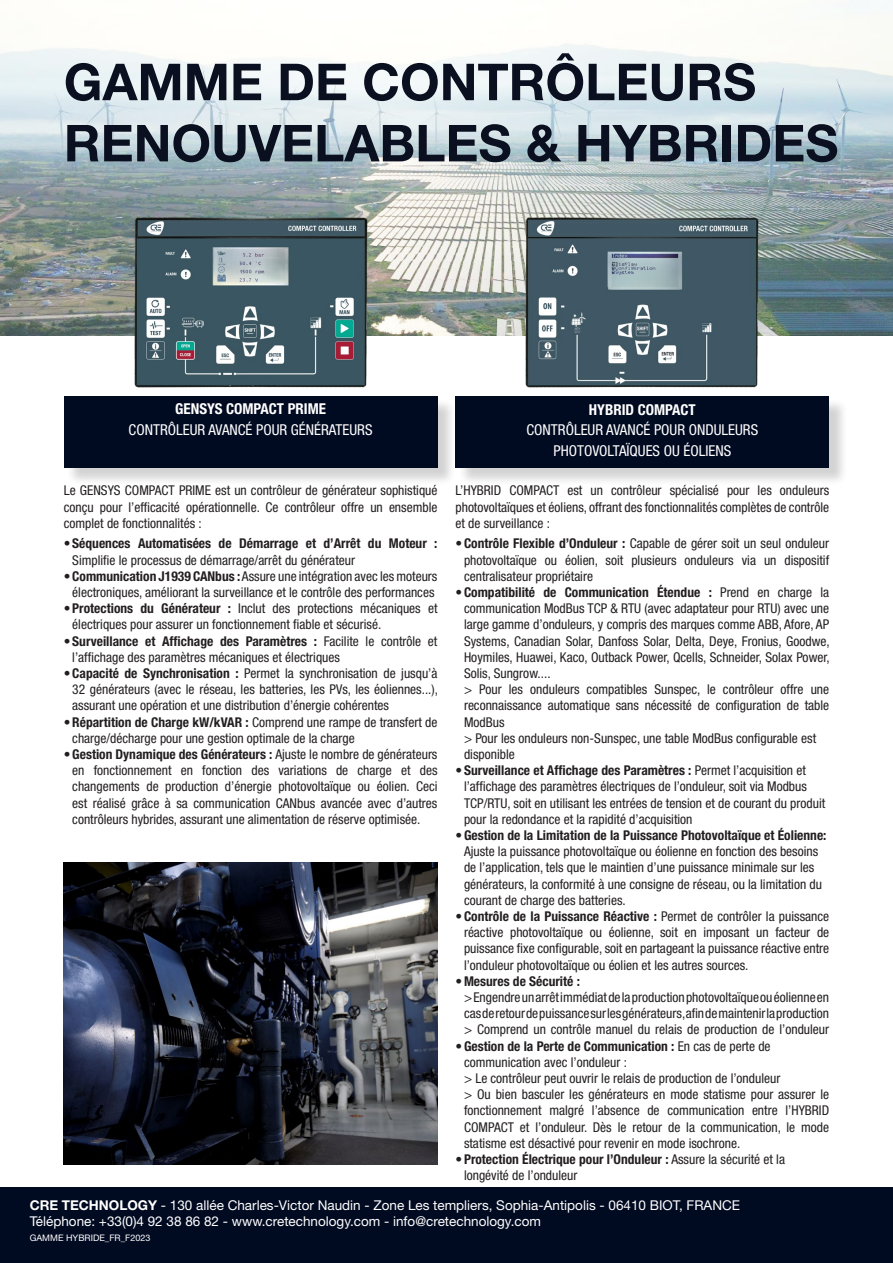
<style>
.page{position:relative;width:893px;height:1263px;background:#fff}
.page>*{position:absolute;margin:0;border:0;box-sizing:border-box;transform-origin:0 0}
.t1{font:700 51px/61.2px "Helvetica Neue LT Std";color:#0b1021}
.t2{font:condensed 15px "Helvetica Neue LT Std";color:#fff}
.t3{font:700 condensed 15px "Helvetica Neue LT Std";color:#fff}
.t4{font:condensed 13.5px/16.2px "Helvetica Neue LT Std";color:#231f20;text-align:justify}
.t5{font:13.5px "Helvetica Neue LT Std";color:#fff}
.t6{font:700 condensed 13.5px/16.2px "Helvetica Neue LT Std";color:#231f20}
.t7{font:9px "Helvetica Neue LT Std";color:#fff}
.s1{font-weight:400}
.s2{font-weight:700}
</style>
<div class="page">
<img style="left:0;top:44px;width:893px;height:291px">
<div style="left:0;top:1187px;width:893px;height:76px;background:#000a21"></div>
<img style="left:123px;top:188px;width:255px;height:200px">
<div style="left:66px;top:399px;width:390px;height:88px;background:#231f20;opacity:.2"></div>
<div style="left:64px;top:396px;width:373px;height:72px;background:#000a21"></div>
<img style="left:515px;top:188px;width:255px;height:200px">
<div style="left:458px;top:399px;width:390px;height:88px;background:#231f20;opacity:.2"></div>
<div style="left:455px;top:396px;width:374px;height:72px;background:#000a21"></div>
<img style="left:64px;top:863px;width:373px;height:302px">
<p class="t1" style="left:64px;top:50px;width:776px">GAMME DE CONTRÔLEURS<br>RENOUVELABLES &amp; HYBRIDES</p>
<p class="t3" style="left:175px;top:400px;width:152px">GENSYS COMPACT PRIME</p>
<p class="t2" style="left:129px;top:421px;width:245px">CONTRÔLEUR AVANCÉ POUR GÉNÉRATEURS</p>
<p class="t4" style="left:64px;top:482px;width:375px">Le GENSYS COMPACT PRIME est un contrôleur de générateur sophistiqué conçu pour l’efficacité opérationnelle. Ce contrôleur offre un ensemble complet de fonctionnalités :</p>
<p class="t6" style="left:72px;top:535px;width:367px;text-indent:-9px">• Séquences Automatisées de Démarrage et d’Arrêt du Moteur :<br><span class="s1">Simplifie le processus de démarrage/arrêt du générateur</span></p>
<p class="t4" style="left:64px;top:568px;width:375px;text-align:center"><span class="s2">•Communication J1939 CANbus :</span> Assure une intégration avec les moteurs électroniques, améliorant la surveillance et le contrôle des performances</p>
<p class="t4" style="left:72px;top:600px;width:367px;text-indent:-9px"><span class="s2">• Protections du Générateur :</span> Inclut des protections mécaniques et électriques pour assurer un fonctionnement fiable et sécurisé.</p>
<p class="t4" style="left:72px;top:633px;width:367px;text-indent:-9px"><span class="s2">• Surveillance et Affichage des Paramètres :</span> Facilite le contrôle et l’affichage des paramètres mécaniques et électriques</p>
<p class="t4" style="left:72px;top:665px;width:367px;text-indent:-9px"><span class="s2">•Capacité de Synchronisation :</span> Permet la synchronisation de jusqu’à 32 générateurs (avec le réseau, les batteries, les PVs, les éoliennes...), assurant une opération et une distribution d’énergie cohérentes</p>
<p class="t4" style="left:72px;top:714px;width:367px;text-indent:-9px"><span class="s2">•Répartition de Charge kW/kVAR :</span> Comprend une rampe de transfert de charge/décharge pour une gestion optimale de la charge</p>
<p class="t4" style="left:72px;top:746px;width:367px;text-indent:-9px"><span class="s2">•Gestion Dynamique des Générateurs :</span> Ajuste le nombre de générateurs en fonctionnement en fonction des variations de charge et des changements de production d’énergie photovoltaïque ou éolien. Ceci est réalisé grâce à sa communication CANbus avancée avec d’autres contrôleurs hybrides, assurant une alimentation de réserve optimisée.</p>
<p class="t3" style="left:589px;top:400px;width:108px">HYBRID COMPACT</p>
<p class="t2" style="left:526px;top:421px;width:233px">CONTRÔLEUR AVANCÉ POUR ONDULEURS</p>
<p class="t2" style="left:553px;top:442px;width:179px">PHOTOVOLTAÏQUES OU ÉOLIENS</p>
<p class="t4" style="left:455px;top:482px;width:375px">L’HYBRID COMPACT est un contrôleur spécialisé pour les onduleurs photovoltaïques et éoliens, offrant des fonctionnalités complètes de contrôle et de surveillance :</p>
<p class="t4" style="left:464px;top:535px;width:367px;text-indent:-9px"><span class="s2">•Contrôle Flexible d’Onduleur :</span> Capable de gérer soit un seul onduleur photovoltaïque ou éolien, soit plusieurs onduleurs via un dispositif centralisateur propriétaire</p>
<p class="t4" style="left:464px;top:584px;width:367px;text-indent:-9px"><span class="s2">•Compatibilité de Communication Étendue :</span> Prend en charge la communication ModBus TCP &amp; RTU (avec adaptateur pour RTU) avec une large gamme d’onduleurs, y compris des marques comme ABB, Afore, AP Systems, Canadian Solar, Danfoss Solar, Delta, Deye, Fronius, Goodwe, Hoymiles, Huawei, Kaco, Outback Power, Qcells, Schneider, Solax Power, Solis, Sungrow....</p>
<p class="t4" style="left:464px;top:681px;width:367px">&gt; Pour les onduleurs compatibles Sunspec, le contrôleur offre une reconnaissance automatique sans nécessité de configuration de table ModBus</p>
<p class="t4" style="left:464px;top:730px;width:354px">&gt; Pour les onduleurs non-Sunspec, une table ModBus configurable est disponible</p>
<p class="t4" style="left:464px;top:762px;width:363px;text-align:left;text-indent:-9px"><span class="s2">• Surveillance et Affichage des Paramètres :</span> Permet l’acquisition et l’affichage des paramètres électriques de l’onduleur, soit via Modbus TCP/RTU, soit en utilisant les entrées de tension et de courant du produit pour la redondance et la rapidité d’acquisition</p>
<p class="t4" style="left:464px;top:827px;width:364px;text-align:left;text-indent:-9px"><span class="s2">•Gestion de la Limitation de la Puissance Photovoltaïque et Éolienne:<br></span>Ajuste la puissance photovoltaïque ou éolienne en fonction des besoins de l’application, tels que le maintien d’une puissance minimale sur les générateurs, la conformité à une consigne de réseau, ou la limitation du courant de charge des batteries.</p>
<p class="t4" style="left:464px;top:908px;width:367px;text-indent:-9px"><span class="s2">•Contrôle de la Puissance Réactive :</span> Permet de contrôler la puissance réactive photovoltaïque ou éolienne, soit en imposant un facteur de puissance fixe configurable, soit en partageant la puissance réactive entre l’onduleur photovoltaïque ou éolien et les autres sources.</p>
<p class="t6" style="left:455px;top:973px;width:126px">•Mesures de Sécurité :</p>
<p class="t4" style="left:464px;top:989px;width:367px">&gt; Engendre un arrêt immédiat de la production photovoltaïque ou éolienne en cas de retour de puissance sur les générateurs, afin de maintenir la production</p>
<p class="t4" style="left:464px;top:1021px;width:367px">&gt; Comprend un contrôle manuel du relais de production de l’onduleur</p>
<p class="t4" style="left:464px;top:1038px;width:308px;text-indent:-9px"><span class="s2">•Gestion de la Perte de Communication :</span> En cas de perte de communication avec l’onduleur :</p>
<p class="t4" style="left:464px;top:1070px;width:318px">&gt; Le contrôleur peut ouvrir le relais de production de l’onduleur</p>
<p class="t4" style="left:464px;top:1086px;width:367px">&gt; Ou bien basculer les générateurs en mode statisme pour assurer le fonctionnement malgré l’absence de communication entre l’HYBRID COMPACT et l’onduleur. Dès le retour de la communication, le mode statisme est désactivé pour revenir en mode isochrone.</p>
<p class="t4" style="left:464px;top:1151px;width:322px;text-indent:-9px"><span class="s2">• Protection Électrique pour l’Onduleur :</span> Assure la sécurité et la longévité de l’onduleur</p>
<p class="t5" style="left:30px;top:1197px;width:712px"><span class="s2">CRE TECHNOLOGY</span> - 130 allée Charles-Victor Naudin - Zone Les templiers, Sophia-Antipolis - 06410 BIOT, FRANCE</p>
<p class="t5" style="left:30px;top:1213px;width:513px">Téléphone: +33(0)4 92 38 86 82 - www.cretechnology.com - info@cretechnology.com</p>
<p class="t7" style="left:30px;top:1232px;width:122px">GAMME HYBRIDE_FR_F2023</p>
</div>
